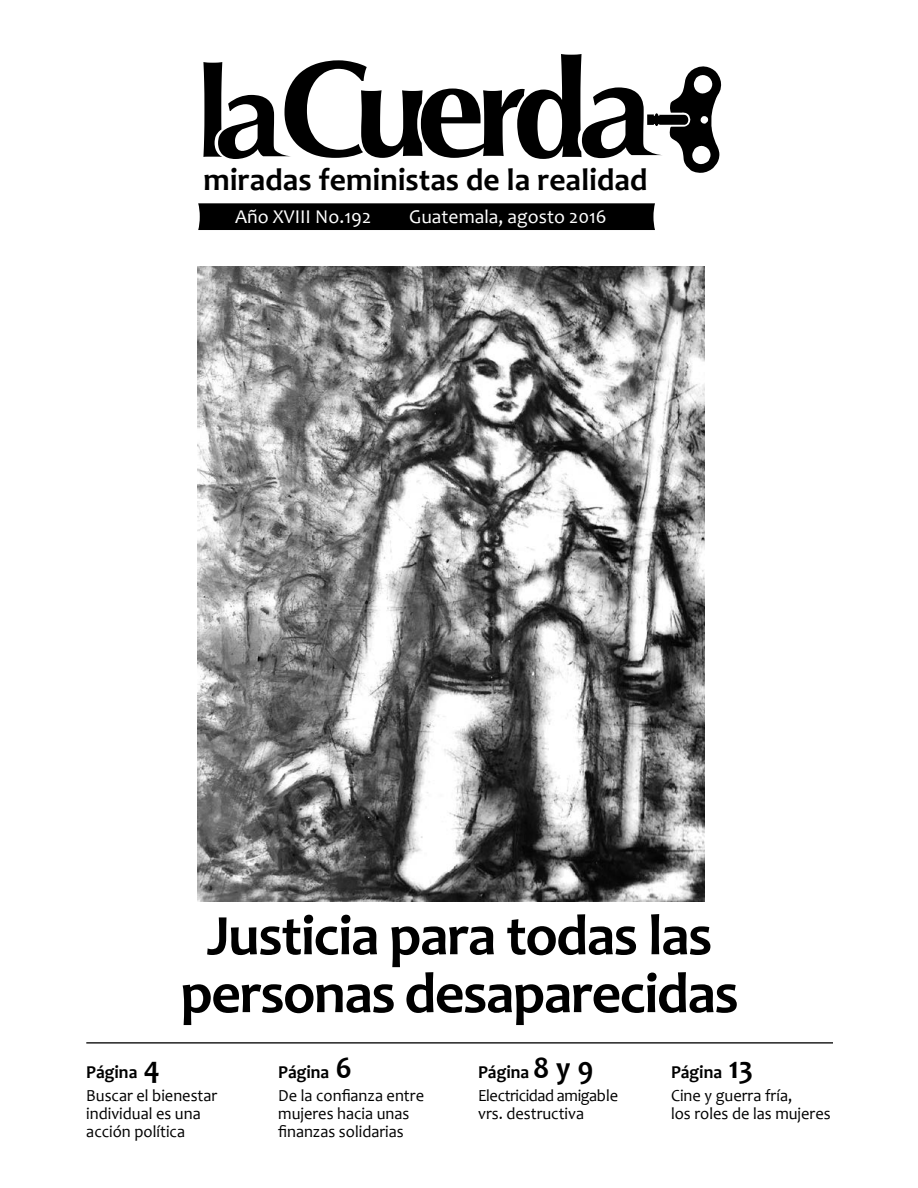
<style>
.page{position:relative;width:918px;height:1188px;background:#fff}
.page>*{position:absolute;margin:0;border:0;box-sizing:border-box;transform-origin:0 0}
.t1{font:700 57.9px/57.9px "Candara";letter-spacing:-.025em;color:#000;text-align:center}
.t2{font:700 31.65px "Candara";color:#000}
.t3{font:19.65px "Candara";color:#fff}
.t4{font:700 18.3px "Candara";color:#000}
.t5{font:16.95px/18.3px "Candara";color:#000}
.t6{font:16.95px/18.3px "Candara";letter-spacing:-.025em;color:#000}
.s1{font-size:31.35px}
</style>
<div class="page">
<div style="left:198px;top:203px;width:457px;height:27px;background:#000"></div>
<svg style="left:203px;top:54px;width:519px;height:119px"></svg>
<hr style="left:86px;top:1042px;width:747px;height:2px;background:#000">
<img style="left:198px;top:266px;width:506px;height:635px">
<h2 class="t2" style="left:203px;top:160px;width:446px">miradas feministas de la realidad</h2>
<p class="t3" style="left:235px;top:204px;width:137px">Año XVIII No.192</p>
<p class="t3" style="left:409px;top:204px;width:199px">Guatemala, agosto 2016</p>
<p class="t4" style="left:86px;top:1060px;width:75px">Página <span class="s1">4</span></p>
<h1 class="t1" style="left:180px;top:906px;width:560px">Justicia para todas las personas desaparecidas</h1>
<p class="t4" style="left:278px;top:1060px;width:75px">Página <span class="s1">6</span></p>
<p class="t4" style="left:478px;top:1060px;width:117px">Página <span class="s1">8 y 9</span></p>
<p class="t4" style="left:671px;top:1060px;width:84px">Página <span class="s1">13</span></p>
<p class="t5" style="left:86px;top:1086px;width:133px">Buscar el bienestar individual es una acción política</p>
<p class="t5" style="left:278px;top:1086px;width:147px">De la confianza entre mujeres hacia unas finanzas solidarias</p>
<p class="t6" style="left:478px;top:1086px;width:142px">Electricidad amigable vrs. destructiva</p>
<p class="t5" style="left:671px;top:1086px;width:161px">Cine y guerra fría,<br>los roles de las mujeres</p>
</div>
